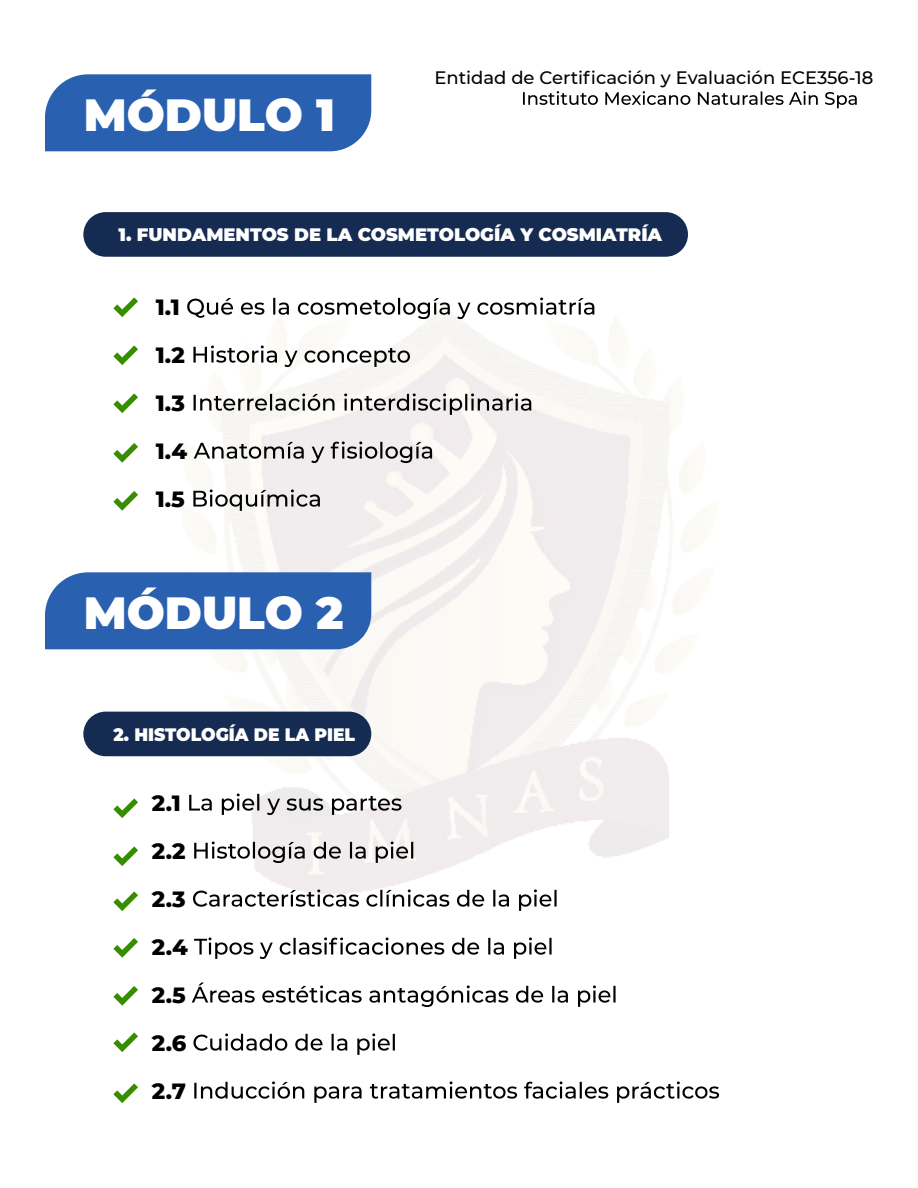
<style>
.page{position:relative;width:918px;height:1188px;background:#fff}
.page>*{position:absolute;margin:0;border:0;box-sizing:border-box;transform-origin:0 0}
.t1{font:900 45px "Montserrat";color:#fff}
.t2{font:800 22.5px/48px "Montserrat";color:#000}
.t3{font:500 18px "Montserrat";color:#000}
.t4{font:900 18px "Montserrat";color:#fff}
.t5{font:900 18px "Montserrat";color:#fff;scale:.95 1}
</style>
<div class="page">
<img style="left:179px;top:297px;width:522px;height:593px">
<svg style="left:523px;top:91px;width:334px;height:17px"></svg>
<div style="left:83px;top:712px;width:288px;height:44px;background:#152b51;border-radius:22px"></div>
<div style="left:83px;top:212px;width:605px;height:45px;background:#152b51;border-radius:22px"></div>
<svg style="left:113px;top:1083px;width:25px;height:20px"></svg>
<svg style="left:113px;top:1032px;width:25px;height:20px"></svg>
<svg style="left:113px;top:986px;width:25px;height:20px"></svg>
<svg style="left:113px;top:938px;width:25px;height:20px"></svg>
<svg style="left:113px;top:891px;width:25px;height:20px"></svg>
<svg style="left:113px;top:846px;width:25px;height:20px"></svg>
<svg style="left:113px;top:798px;width:25px;height:20px"></svg>
<svg style="left:113px;top:491px;width:25px;height:20px"></svg>
<svg style="left:113px;top:443px;width:25px;height:20px"></svg>
<svg style="left:113px;top:393px;width:25px;height:20px"></svg>
<svg style="left:113px;top:345px;width:25px;height:20px"></svg>
<svg style="left:113px;top:297px;width:25px;height:20px"></svg>
<div style="left:45px;top:572px;width:326px;height:77px;background:#2961b0"></div>
<div style="left:45px;top:74px;width:326px;height:77px;background:#2961b0"></div>
<svg style="left:187px;top:298px;width:407px;height:21px"></svg>
<svg style="left:193px;top:346px;width:217px;height:21px"></svg>
<svg style="left:194px;top:394px;width:337px;height:21px"></svg>
<svg style="left:194px;top:442px;width:238px;height:21px"></svg>
<svg style="left:193px;top:490px;width:127px;height:21px"></svg>
<svg style="left:189px;top:794px;width:212px;height:21px"></svg>
<svg style="left:194px;top:842px;width:219px;height:21px"></svg>
<svg style="left:193px;top:890px;width:364px;height:21px"></svg>
<svg style="left:194px;top:937px;width:358px;height:22px"></svg>
<svg style="left:192px;top:983px;width:424px;height:24px"></svg>
<svg style="left:193px;top:1033px;width:202px;height:22px"></svg>
<svg style="left:194px;top:1081px;width:525px;height:22px"></svg>
<h1 class="t1" style="left:84px;top:81px;width:253px">MÓDULO 1</h1>
<p class="t3" style="left:434px;top:67px;width:441px">Entidad de Certificación y Evaluación ECE356-18</p>
<p class="t4" style="left:119px;top:221px;width:545px">1. FUNDAMENTOS DE LA COSMETOLOGÍA Y COSMIATRÍA</p>
<p class="t2" style="left:156px;top:281px;width:33px">1.1<br>1.2<br>1.3<br>1.4<br>1.5</p>
<h1 class="t1" style="left:84px;top:579px;width:261px">MÓDULO 2</h1>
<p class="t5" style="left:113px;top:721px;width:256px">2. HISTOLOGÍA DE LA PIEL</p>
<p class="t2" style="left:152px;top:777px;width:37px">2.1<br>2.2<br>2.3<br>2.4<br>2.5<br>2.6<br>2.7</p>
</div>
